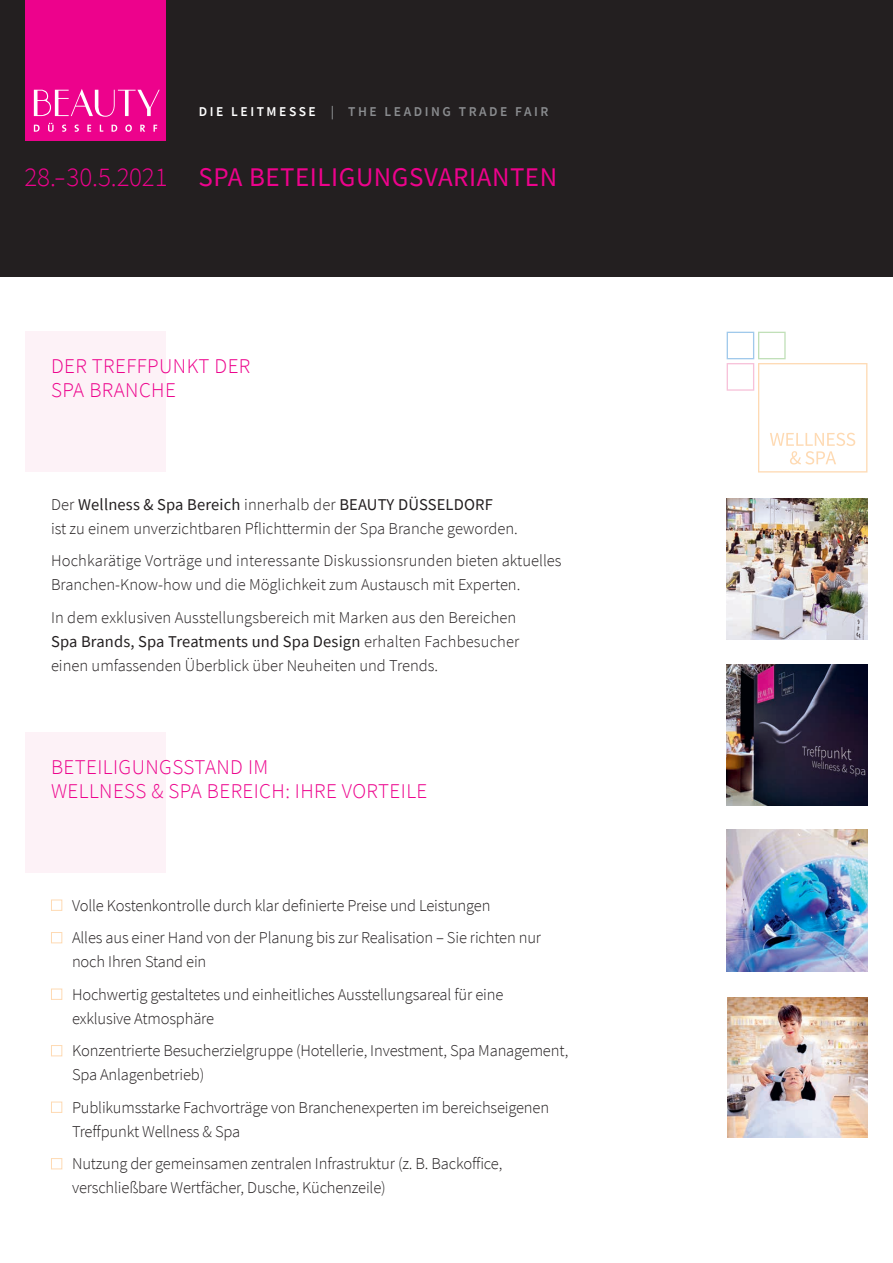
<style>
.page{position:relative;width:893px;height:1263px;background:#fff}
.page>*{position:absolute;margin:0;border:0;box-sizing:border-box;transform-origin:0 0}
.t1{font:27px "Source Sans Pro";letter-spacing:.02em;color:#ed028c}
.t2{font:300 27px "Source Sans Pro";color:#ed028c}
.t3{font:300 21px/24px "Source Sans Pro";letter-spacing:.02em;color:#ed028c}
.t4{font:300 16.5px/32.5px "Source Sans Pro";letter-spacing:-.01em;color:#231f20}
.t5{font:600 13.5px "Source Sans Pro";letter-spacing:.19em;color:#8a8c8f}
.s1{color:#fff}
.s2{font-weight:400}
</style>
<div class="page">
<div style="left:0;top:0;width:893px;height:276px;background:#231f20"></div>
<img style="left:726px;top:664px;width:141px;height:141px">
<div style="left:26px;top:332px;width:140px;height:140px;background:#fdf2f7"></div>
<div style="left:26px;top:732px;width:140px;height:141px;background:#fdf2f7"></div>
<div style="left:51px;top:899px;width:11px;height:12px;border:1px solid #fedab3"></div>
<div style="left:51px;top:932px;width:11px;height:11px;border:1px solid #fedab3"></div>
<div style="left:51px;top:988px;width:11px;height:12px;border:1px solid #fedab3"></div>
<div style="left:51px;top:1045px;width:11px;height:11px;border:1px solid #fedab3"></div>
<div style="left:51px;top:1101px;width:11px;height:12px;border:1px solid #fedab3"></div>
<div style="left:51px;top:1158px;width:11px;height:11px;border:1px solid #fedab3"></div>
<div style="left:26px;top:0;width:140px;height:140px;background:#ed028c"></div>
<svg style="left:34px;top:125px;width:6px;height:7px"></svg>
<svg style="left:48px;top:123px;width:6px;height:9px"></svg>
<svg style="left:62px;top:125px;width:4px;height:7px"></svg>
<svg style="left:75px;top:125px;width:4px;height:7px"></svg>
<svg style="left:87px;top:125px;width:4px;height:7px"></svg>
<svg style="left:100px;top:125px;width:3px;height:7px"></svg>
<svg style="left:112px;top:125px;width:5px;height:7px"></svg>
<svg style="left:125px;top:125px;width:7px;height:7px"></svg>
<svg style="left:140px;top:125px;width:5px;height:7px"></svg>
<svg style="left:154px;top:125px;width:3px;height:7px"></svg>
<svg style="left:34px;top:89px;width:126px;height:28px"></svg>
<img style="left:726px;top:498px;width:141px;height:141px">
<img style="left:726px;top:830px;width:141px;height:141px">
<img style="left:727px;top:997px;width:140px;height:140px">
<svg style="left:727px;top:332px;width:140px;height:140px"></svg>
<h1 class="t2" style="left:24px;top:161px;width:145px">28.–30.5.2021</h1>
<p class="t5" style="left:199px;top:103px;width:351px"><span class="s1">DIE LEITMESSE</span> | THE LEADING TRADE FAIR</p>
<h1 class="t1" style="left:199px;top:160px;width:360px">SPA BETEILIGUNGSVARIANTEN</h1>
<p class="t3" style="left:51px;top:354px;width:201px">DER TREFFPUNKT DER<br>SPA BRANCHE</p>
<p class="t4" style="left:51px;top:492px;width:468px;line-height:24px">Der <span class="s2">Wellness &amp; Spa Bereich</span> innerhalb der <span class="s2">BEAUTY DÜSSELDORF<br></span>ist zu einem unverzichtbaren Pflichttermin der Spa Branche geworden.</p>
<p class="t4" style="left:51px;top:549px;width:512px;line-height:24px">Hochkarätige Vorträge und interessante Diskussionsrunden bieten aktuelles<br>Branchen-Know-how und die Möglichkeit zum Austausch mit Experten.</p>
<p class="t4" style="left:51px;top:605px;width:470px;line-height:24px">In dem exklusiven Ausstellungsbereich mit Marken aus den Bereichen<br><span class="s2">Spa Brands, Spa Treatments und Spa Design</span> erhalten Fachbesucher einen umfassenden Überblick über Neuheiten und Trends.</p>
<p class="t3" style="left:51px;top:755px;width:378px">BETEILIGUNGSSTAND IM<br>WELLNESS &amp; SPA BEREICH: IHRE VORTEILE</p>
<p class="t4" style="left:72px;top:889px;width:471px">Volle Kostenkontrolle durch klar definierte Preise und Leistungen<br>Alles aus einer Hand von der Planung bis zur Realisation – Sie richten nur</p>
<p class="t4" style="left:72px;top:945px;width:433px">noch Ihren Stand ein<br>Hochwertig gestaltetes und einheitliches Ausstellungsareal für eine</p>
<p class="t4" style="left:72px;top:1002px;width:498px">exklusive Atmosphäre<br>Konzentrierte Besucherzielgruppe (Hotellerie, Investment, Spa Management,</p>
<p class="t4" style="left:72px;top:1058px;width:479px">Spa Anlagenbetrieb)<br>Publikumsstarke Fachvorträge von Branchenexperten im bereichseigenen</p>
<p class="t4" style="left:72px;top:1115px;width:432px">Treffpunkt Wellness &amp; Spa<br>Nutzung der gemeinsamen zentralen Infrastruktur (z. B. Backoffice,</p>
<p class="t4" style="left:72px;top:1171px;width:315px">verschließbare Wertfächer, Dusche, Küchenzeile)</p>
</div>
